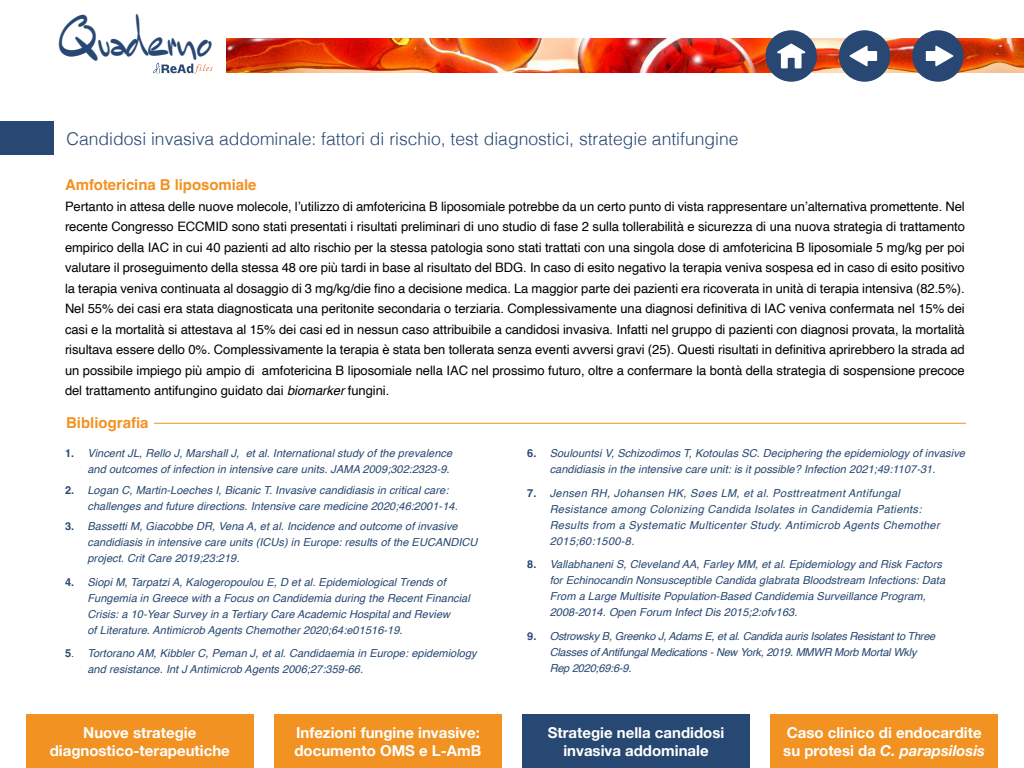
<style>
.page{position:relative;width:1024px;height:768px;background:#fff}
.page>*{position:absolute;margin:0;border:0;box-sizing:border-box;transform-origin:0 0}
.t1{font:51.55px "Mr Sandsfort";color:#284873;scale:.64 1}
.t2{font:300 17.5px "Helvetica";color:#274872}
.t3{font:700 15px/17.5px "Helvetica Neue";color:#fff;text-align:center}
.t4{font:700 15px "Helvetica";letter-spacing:-.005em;color:#f29222}
.t5{font:13px/20.5px "Helvetica";letter-spacing:-.005em;color:#000;text-align:justify}
.t6{font:italic 11px/16px "Helvetica";letter-spacing:.005em;color:#274872}
.t7{font:italic 11px/16px "Helvetica";letter-spacing:.03em;color:#274872}
.t8{font:italic 11px/16px "Helvetica";letter-spacing:-.02em;color:#274872}
.s1{font-style:italic}
.s2{font-weight:700;font-style:normal}
.s3{font-style:normal}
</style>
<div class="page">
<img style="left:227px;top:38px;width:797px;height:34px">
<svg style="left:153px;top:63px;width:60px;height:11px"></svg>
<svg style="left:765px;top:30px;width:52px;height:52px"></svg>
<svg style="left:839px;top:30px;width:51px;height:52px"></svg>
<svg style="left:912px;top:30px;width:52px;height:52px"></svg>
<div style="left:0;top:121px;width:54px;height:33px;background:#284873"></div>
<div style="left:26px;top:714px;width:228px;height:54px;background:#f29222"></div>
<div style="left:274px;top:714px;width:228px;height:54px;background:#f29222"></div>
<div style="left:522px;top:714px;width:228px;height:54px;background:#274872"></div>
<div style="left:770px;top:714px;width:228px;height:54px;background:#f29222"></div>
<hr style="left:154px;top:423px;width:812px;height:1px;background:#f29222">
<h1 class="t1" style="left:62px;top:5px;width:238px">Quaderno</h1>
<h2 class="t2" style="left:66px;top:124px;width:674px">Candidosi invasiva addominale: fattori di rischio, test diagnostici, strategie antifungine</h2>
<p class="t4" style="left:65px;top:176px;width:193px">Amfotericina B liposomiale</p>
<p class="t5" style="left:65px;top:196px;width:901px">Pertanto in attesa delle nuove molecole, l’utilizzo di amfotericina B liposomiale potrebbe da un certo punto di vista rappresentare un’alternativa promettente. Nel recente Congresso ECCMID sono stati presentati i risultati preliminari di uno studio di fase 2 sulla tollerabilità e sicurezza di una nuova strategia di trattamento empirico della IAC in cui 40 pazienti ad alto rischio per la stessa patologia sono stati trattati con una singola dose di amfotericina B liposomiale 5 mg/kg per poi valutare il proseguimento della stessa 48 ore più tardi in base al risultato del BDG. In caso di esito negativo la terapia veniva sospesa ed in caso di esito positivo la terapia veniva continuata al dosaggio di 3 mg/kg/die fino a decisione medica. La maggior parte dei pazienti era ricoverata in unità di terapia intensiva (82.5%).<br>Nel 55% dei casi era stata diagnosticata una peritonite secondaria o terziaria. Complessivamente una diagnosi definitiva di IAC veniva confermata nel 15% dei casi e la mortalità si attestava al 15% dei casi ed in nessun caso attribuibile a candidosi invasiva. Infatti nel gruppo di pazienti con diagnosi provata, la mortalità risultava essere dello 0%. Complessivamente la terapia è stata ben tollerata senza eventi avversi gravi (25). Questi risultati in definitiva aprirebbero la strada ad un possibile impiego più ampio di amfotericina B liposomiale nella IAC nel prossimo futuro, oltre a confermare la bontà della strategia di sospensione precoce del trattamento antifungino guidato dai <span class="s1">biomarker</span> fungini.</p>
<p class="t4" style="left:66px;top:414px;width:84px">Bibliografia</p>
<p class="t6" style="left:65px;top:446px;width:389px;text-align:right"><span class="s2">1.</span> Vincent JL, Rello J, Marshall J, et al. International study of the prevalence and outcomes of infection in intensive care units. JAMA 2009;302:2323-9.</p>
<p class="t6" style="left:87px;top:482px;width:372px;text-indent:-22px"><span class="s2">2.</span> Logan C, Martin-Loeches I, Bicanic T. Invasive candidiasis in critical care: challenges and future directions. Intensive care medicine 2020;46:2001-14.</p>
<p class="t6" style="left:87px;top:519px;width:391px;text-indent:-22px"><span class="s2">3.</span> Bassetti M, Giacobbe DR, Vena A, et al. Incidence and outcome of invasive candidiasis in intensive care units (ICUs) in Europe: results of the EUCANDICU project. Crit Care 2019;23:219.</p>
<p class="t6" style="left:87px;top:574px;width:384px;text-indent:-22px"><span class="s2">4.</span> Siopi M, Tarpatzi A, Kalogeropoulou E, D et al. Epidemiological Trends of Fungemia in Greece with a Focus on Candidemia during the Recent Financial Crisis: a 10-Year Survey in a Tertiary Care Academic Hospital and Review<br>of Literature. Antimicrob Agents Chemother 2020;64:e01516-19.</p>
<p class="t6" style="left:87px;top:646px;width:391px;text-indent:-22px"><span class="s2">5</span><span class="s3">.</span> Tortorano AM, Kibbler C, Peman J, et al. Candidaemia in Europe: epidemiology and resistance. Int J Antimicrob Agents 2006;27:359-66.</p>
<p class="t6" style="left:550px;top:446px;width:417px;text-indent:-22px"><span class="s2">6.</span> Soulountsi V, Schizodimos T, Kotoulas SC. Deciphering the epidemiology of invasive candidiasis in the intensive care unit: is it possible? Infection 2021;49:1107-31.</p>
<p class="t7" style="left:550px;top:485px;width:392px;text-indent:-22px"><span class="s2">7.</span> Jensen RH, Johansen HK, Søes LM, et al. Posttreatment Antifungal Resistance among Colonizing Candida Isolates in Candidemia Patients:<br>Results from a Systematic Multicenter Study. Antimicrob Agents Chemother 2015;60:1500-8.</p>
<p class="t6" style="left:550px;top:557px;width:397px;text-indent:-22px"><span class="s2">8.</span> Vallabhaneni S, Cleveland AA, Farley MM, et al. Epidemiology and Risk Factors for Echinocandin Nonsusceptible Candida glabrata Bloodstream Infections: Data From a Large Multisite Population-Based Candidemia Surveillance Program, 2008-2014. Open Forum Infect Dis 2015;2:ofv163.</p>
<p class="t8" style="left:550px;top:628px;width:387px;text-indent:-22px"><span class="s2">9.</span> Ostrowsky B, Greenko J, Adams E, et al. Candida auris Isolates Resistant to Three<br>Classes of Antifungal Medications - New York, 2019. MMWR Morb Mortal Wkly<br>Rep 2020;69:6-9.</p>
<p class="t3" style="left:50px;top:725px;width:182px">Nuove strategie diagnostico-terapeutiche</p>
<p class="t3" style="left:294px;top:725px;width:188px;text-align:left">Infezioni fungine invasive: documento OMS e L-AmB</p>
<p class="t3" style="left:548px;top:725px;width:178px">Strategie nella candidosi invasiva addominale</p>
<p class="t3" style="left:783px;top:725px;width:203px;text-align:left">Caso clinico di endocardite su protesi da <span class="s1">C. parapsilosis</span></p>
</div>
